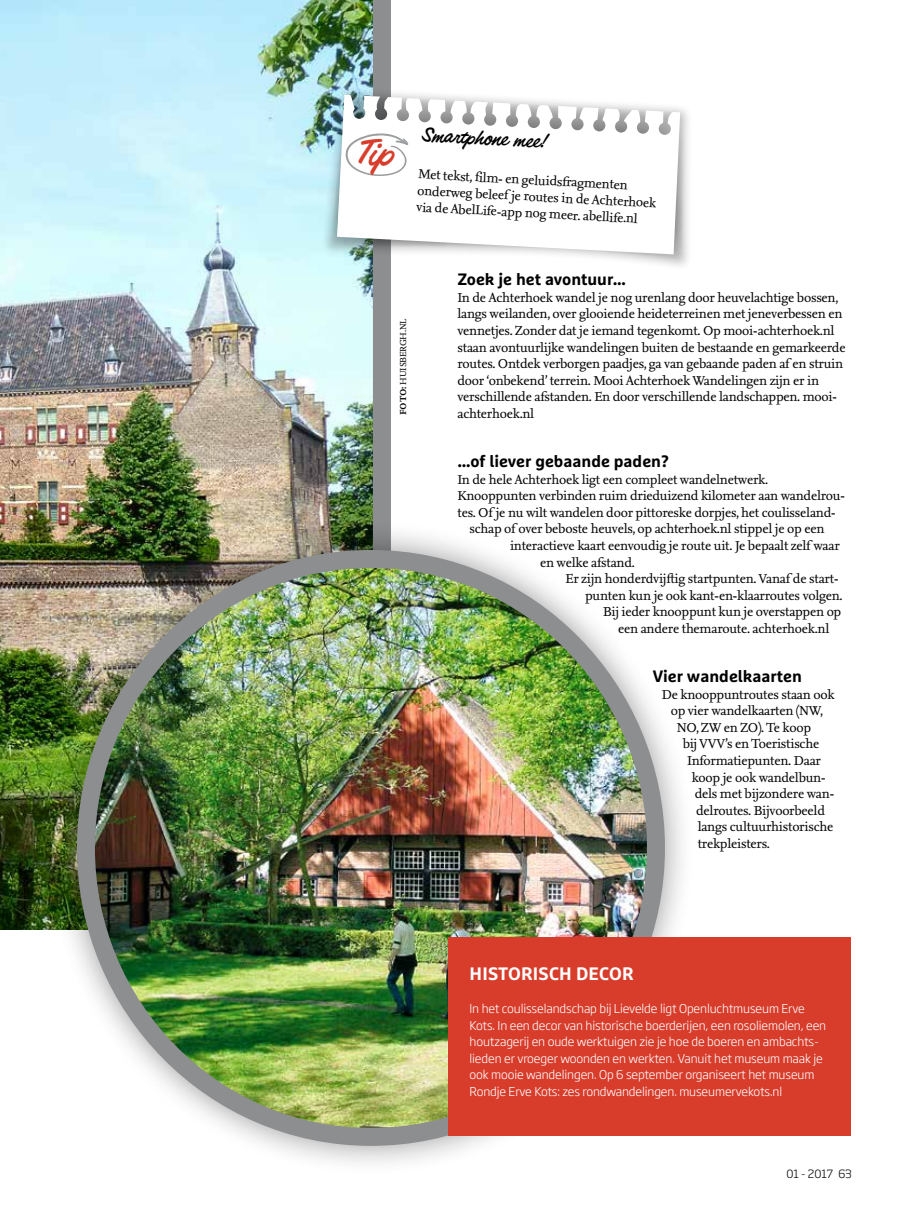
<style>
.page{position:relative;width:915px;height:1212px;background:#fff}
.page>*{position:absolute;margin:0;border:0;box-sizing:border-box;transform-origin:0 0}
.t1{font:22.5px "Filmotype Lucky";color:#000}
.t2{font:700 18px "Marselis OT";letter-spacing:.01em;color:#fff}
.t3{font:700 16.5px "Marselis OT";color:#000}
.t4{font:13.5px/16.5px "Nexus Serif";letter-spacing:-.02em;color:#000}
.t5{font:300 12px/16.5px "Soho Gothic Pro";letter-spacing:-.01em;color:#fff}
.t6{font:300 11.25px "Soho Gothic Pro";letter-spacing:-.01em;color:#000}
.t7{font:9px "Nexus Serif";letter-spacing:-.015em;color:#000}
.s1{font-weight:700}
</style>
<div class="page">
<img style="left:0;top:0;width:373px;height:930px">
<div style="left:373px;top:0;width:18px;height:878px;background:#8d8e90"></div>
<div style="left:47px;top:520px;width:648px;height:656px;background:#000;opacity:.4"></div>
<img style="left:86px;top:559px;width:569px;height:578px">
<div style="left:77px;top:550px;width:587px;height:596px;border:18px solid #8d8e90;border-radius:50%"></div>
<div style="left:320px;top:85px;width:372px;height:187px;background:#000;opacity:.25"></div>
<svg style="left:329px;top:95px;width:354px;height:168px"></svg>
<svg style="left:336px;top:95px;width:344px;height:159px"></svg>
<div style="left:448px;top:938px;width:402px;height:198px;background:#d83d2c"></div>
<svg style="left:345px;top:132px;width:63px;height:45px"></svg>
<h1 class="t1" style="left:421px;top:123px;width:127px;rotate:3deg">Smartphone mee!</h1>
<p class="t4" style="left:418px;top:166px;width:241px;rotate:3deg">Met tekst, film- en geluidsfragmenten onderweg beleef je routes in de Achterhoek via de AbelLife-app nog meer. abellife.nl</p>
<p class="t7" style="left:397px;top:414px;width:98px;rotate:-90deg"><span class="s1">FOTO:</span> HUISBERGH.NL</p>
<p class="t3" style="left:457px;top:269px;width:170px">Zoek je het avontuur…</p>
<p class="t4" style="left:457px;top:289px;width:389px">In de Achterhoek wandel je nog urenlang door heuvelachtige bossen, langs weilanden, over glooiende heideterreinen met jeneverbessen en vennetjes. Zonder dat je iemand tegenkomt. Op mooi-achterhoek.nl staan avontuurlijke wandelingen buiten de bestaande en gemarkeerde routes. Ontdek verborgen paadjes, ga van gebaande paden af en struin door ‘onbekend’ terrein. Mooi Achterhoek Wandelingen zijn er in verschillende afstanden. En door verschillende landschappen. mooi&shy;achterhoek.nl</p>
<p class="t3" style="left:457px;top:451px;width:213px">…of liever gebaande paden?</p>
<p class="t4" style="left:457px;top:471px;width:312px">In de hele Achterhoek ligt een compleet wandelnetwerk.</p>
<p class="t4" style="left:457px;top:487px;width:389px">Knooppunten verbinden ruim drieduizend kilometer aan wandelrou-</p>
<p class="t4" style="left:457px;top:504px;width:380px">tes. Of je nu wilt wandelen door pittoreske dorpjes, het coulisseland-</p>
<p class="t4" style="left:469px;top:521px;width:356px">schap of over beboste heuvels, op achterhoek.nl stippel je op een</p>
<p class="t4" style="left:510px;top:537px;width:331px">interactieve kaart eenvoudig je route uit. Je bepaalt zelf waar</p>
<p class="t4" style="left:540px;top:554px;width:96px">en welke afstand.</p>
<p class="t4" style="left:565px;top:570px;width:275px">Er zijn honderdvijftig startpunten. Vanaf de start-</p>
<p class="t4" style="left:585px;top:587px;width:259px">punten kun je ook kant-en-klaarroutes volgen.</p>
<p class="t4" style="left:603px;top:603px;width:240px">Bij ieder knooppunt kun je overstappen op</p>
<p class="t4" style="left:618px;top:620px;width:213px">een andere themaroute. achterhoek.nl</p>
<p class="t3" style="left:652px;top:666px;width:151px">Vier wandelkaarten</p>
<p class="t4" style="left:661px;top:686px;width:174px">De knooppuntroutes staan ook</p>
<p class="t4" style="left:670px;top:702px;width:154px">op vier wandelkaarten (NW,</p>
<p class="t4" style="left:676px;top:719px;width:136px">NO, ZW en ZO). Te koop</p>
<p class="t4" style="left:682px;top:735px;width:138px">bij VVV’s en Toeristische</p>
<p class="t4" style="left:687px;top:752px;width:135px">Informatiepunten. Daar</p>
<p class="t4" style="left:691px;top:769px;width:136px">koop je ook wandelbun-</p>
<p class="t4" style="left:694px;top:785px;width:141px">dels met bijzondere wan-</p>
<p class="t4" style="left:696px;top:802px;width:130px">delroutes. Bijvoorbeeld</p>
<p class="t4" style="left:697px;top:818px;width:137px">langs cultuurhistorische</p>
<p class="t4" style="left:697px;top:835px;width:74px">trekpleisters.</p>
<h2 class="t2" style="left:469px;top:962px;width:166px">HISTORISCH DECOR</h2>
<p class="t5" style="left:469px;top:999px;width:358px">In het coulisselandschap bij Lievelde ligt Openluchtmuseum Erve Kots. In een decor van historische boerderijen, een rosoliemolen, een houtzagerij en oude werktuigen zie je hoe de boeren en ambachts&shy;lieden er vroeger woonden en werkten. Vanuit het museum maak je ook mooie wandelingen. Op 6 september organiseert het museum Rondje Erve Kots: zes rondwandelingen. museumervekots.nl</p>
<p class="t6" style="left:786px;top:1165px;width:67px">01 - 2017 63</p>
</div>
